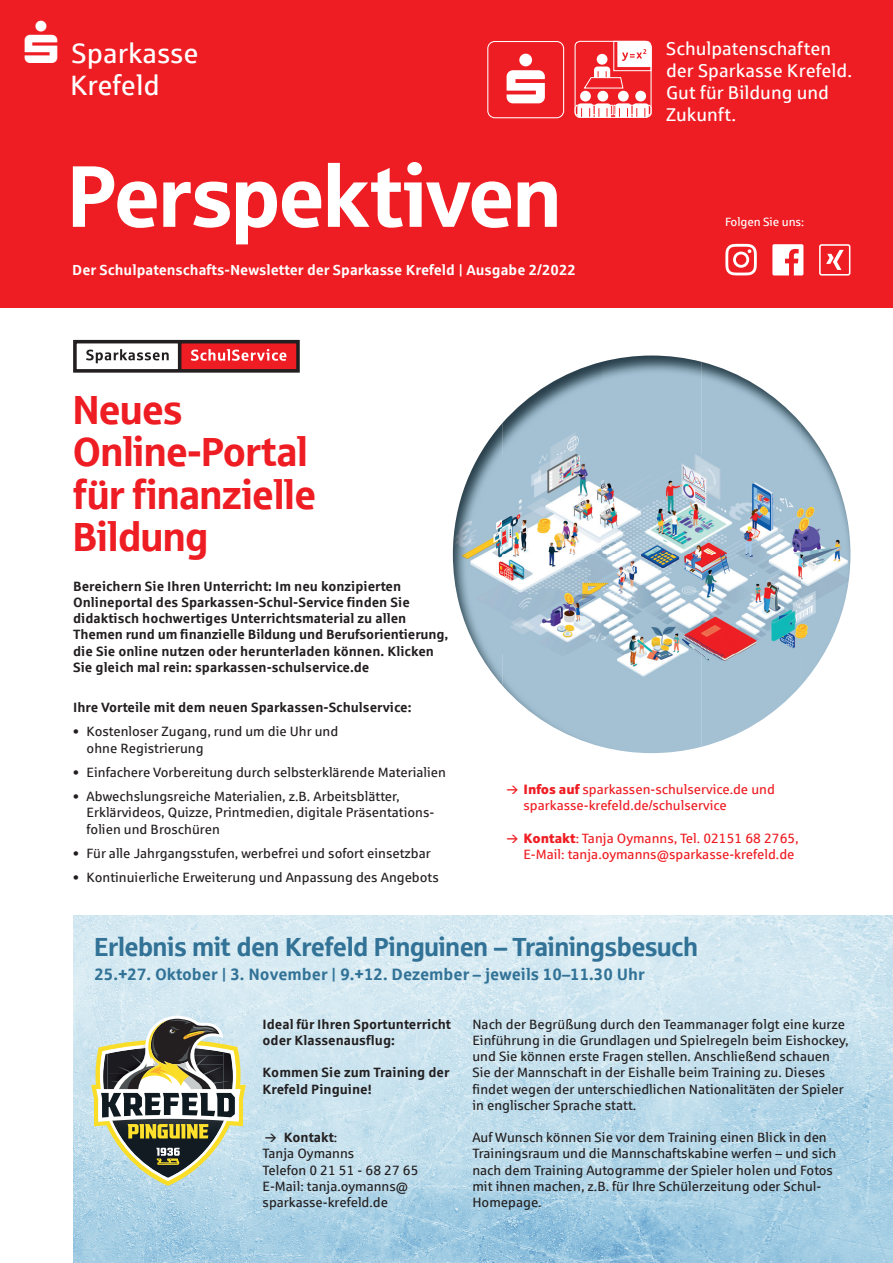
<style>
.page{position:relative;width:893px;height:1263px;background:#fff}
.page>*{position:absolute;margin:0;border:0;box-sizing:border-box;transform-origin:0 0}
.t1{font:87px "Sparkasse Head";letter-spacing:-.005em;color:#fff}
.t2{font:40.8px/42.3px "Sparkasse Head";color:#ee1d23}
.t3{font:28.05px/32px "Sparkasse Rg";color:#fff;text-align:center}
.t4{font:26.25px "Sparkasse Head";color:#317296}
.t5{font:18.6px/22px "Sparkasse Rg";color:#fff}
.t6{font:700 16.5px "Sparkasse Rg";color:#317296}
.t7{font:700 14.55px "Sparkasse Rg";color:#fff}
.t8{font:13.5px/16.2px "Sparkasse Rg";color:#231f20}
.t9{font:700 13.5px/16.2px "Sparkasse Rg";color:#231f20}
.t10{font:13.5px/16.2px "Sparkasse Rg";color:#ee1d23}
.t11{font:12px "Sparkasse Rg";letter-spacing:-.01em;color:#fff}
.s1{font-family:"Sparkasse XB"}
.s2{font-weight:700}
</style>
<div class="page">
<div style="left:0;top:0;width:893px;height:308px;background:#ee1d23"></div>
<div style="left:487px;top:41px;width:77px;height:77px;border:1px solid #fff;border-radius:7px"></div>
<svg style="left:507px;top:54px;width:38px;height:49px"></svg>
<div style="left:618px;top:91px;width:11px;height:11px;background:#fff;border-radius:50%"></div>
<div style="left:635px;top:91px;width:11px;height:11px;background:#fff;border-radius:50%"></div>
<div style="left:580px;top:91px;width:11px;height:11px;background:#fff;border-radius:50%"></div>
<div style="left:597px;top:91px;width:11px;height:11px;background:#fff;border-radius:50%"></div>
<svg style="left:574px;top:103px;width:76px;height:15px"></svg>
<svg style="left:583px;top:41px;width:67px;height:48px"></svg>
<div style="left:575px;top:41px;width:77px;height:77px;border:1px solid #fff;border-radius:5px"></div>
<svg style="left:772px;top:244px;width:31px;height:31px"></svg>
<div style="left:819px;top:244px;width:31px;height:32px;border:2px solid #fff;border-radius:2px"></div>
<svg style="left:826px;top:250px;width:18px;height:20px"></svg>
<svg style="left:725px;top:244px;width:32px;height:31px"></svg>
<svg style="left:73px;top:339px;width:227px;height:34px"></svg>
<img style="left:73px;top:915px;width:820px;height:348px">
<img style="left:502px;top:362px;width:100px;height:385px">
<img style="left:602px;top:355px;width:99px;height:398px">
<img style="left:701px;top:362px;width:100px;height:385px">
<img style="left:453px;top:423px;width:50px;height:181px">
<img style="left:801px;top:423px;width:49px;height:181px">
<img style="left:459px;top:604px;width:44px;height:82px">
<img style="left:801px;top:604px;width:43px;height:82px">
<svg style="left:91px;top:1016px;width:155px;height:170px"></svg>
<svg style="left:266px;top:1134px;width:10px;height:8px"></svg>
<h3 class="t3" style="left:25px;top:36px;width:175px">▲ Sparkasse<br>Krefeld</h3>
<h1 class="t1" style="left:68px;top:141px;width:494px">Perspektiven</h1>
<p class="t7" style="left:72px;top:261px;width:505px">Der Schulpatenschafts-Newsletter der Sparkasse Krefeld | Ausgabe 2/2022</p>
<h2 class="t2" style="left:73px;top:387px;width:244px">Neues<br>Online-Portal für finanzielle<br>Bildung</h2>
<p class="t9" style="left:73px;top:577px;width:377px">Bereichern Sie Ihren Unterricht: Im neu konzipierten Onlineportal des Sparkassen-Schul-Service finden Sie didaktisch hochwertiges Unterrichtsmaterial zu allen Themen rund um finanzielle Bildung und Berufsorientierung, die Sie online nutzen oder herunterladen können. Klicken Sie gleich mal rein: sparkassen-schulservice.de</p>
<h3 class="t5" style="left:666px;top:37px;width:187px">Schulpatenschaften der Sparkasse Krefeld.<br>Gut für Bildung und<br>Zukunft.</h3>
<p class="t11" style="left:725px;top:215px;width:81px">Folgen Sie uns:</p>
<p class="t9" style="left:73px;top:699px;width:340px">Ihre Vorteile mit dem neuen Sparkassen-Schulservice:</p>
<p class="t8" style="left:87px;top:723px;width:253px;text-indent:-14px">• Kostenloser Zugang, rund um die Uhr und ohne Registrierung</p>
<p class="t8" style="left:73px;top:764px;width:374px">• Einfachere Vorbereitung durch selbsterklärende Materialien</p>
<p class="t8" style="left:87px;top:788px;width:349px;text-indent:-14px">• Abwechslungsreiche Materialien, z.B. Arbeitsblätter,<br>Erklärvideos, Quizze, Printmedien, digitale Präsentations&shy;folien und Broschüren</p>
<p class="t8" style="left:73px;top:845px;width:359px">• Für alle Jahrgangsstufen, werbefrei und sofort einsetzbar</p>
<p class="t8" style="left:73px;top:869px;width:367px">• Kontinuierliche Erweiterung und Anpassung des Angebots</p>
<p class="t10" style="left:523px;top:781px;width:253px"><span class="s1">Infos auf</span> sparkassen-schulservice.de und sparkasse-krefeld.de/schulservice</p>
<p class="t10" style="left:523px;top:829px;width:277px"><span class="s1">Kontakt</span>: Tanja Oymanns, Tel. 02151 68 2765,<br>E-Mail: tanja.oymanns@sparkasse-krefeld.de</p>
<h3 class="t4" style="left:94px;top:930px;width:605px">Erlebnis mit den Krefeld Pinguinen – Trainingsbesuch</h3>
<p class="t6" style="left:94px;top:964px;width:552px">25.+27. Oktober | 3. November | 9.+12. Dezember – jeweils 10–11.30 Uhr</p>
<p class="t8" style="left:472px;top:1016px;width:377px">Nach der Begrüßung durch den Teammanager folgt eine kurze Einführung in die Grundlagen und Spielregeln beim Eishockey, und Sie können erste Fragen stellen. Anschließend schauen Sie der Mannschaft in der Eishalle beim Training zu. Dieses findet wegen der unterschiedlichen Nationalitäten der Spieler in englischer Sprache statt.</p>
<p class="t8" style="left:472px;top:1129px;width:365px">Auf Wunsch können Sie vor dem Training einen Blick in den Trainingsraum und die Mannschaftskabine werfen – und sich nach dem Training Autogramme der Spieler holen und Fotos mit ihnen machen, z.B. für Ihre Schülerzeitung oder Schul-Homepage.</p>
<p class="t9" style="left:263px;top:1015px;width:190px">Ideal für Ihren Sportunterricht oder Klassenausflug:</p>
<p class="t9" style="left:263px;top:1064px;width:188px">Kommen Sie zum Training der<br>Krefeld Pinguine!</p>
<p class="t8" style="left:263px;top:1129px;width:157px;text-indent:21px"><span class="s2">Kontakt</span>:<br>Tanja Oymanns<br>Telefon 0 21 51 - 68 27 65<br>E-Mail: tanja.oymanns@ sparkasse-krefeld.de</p>
</div>
